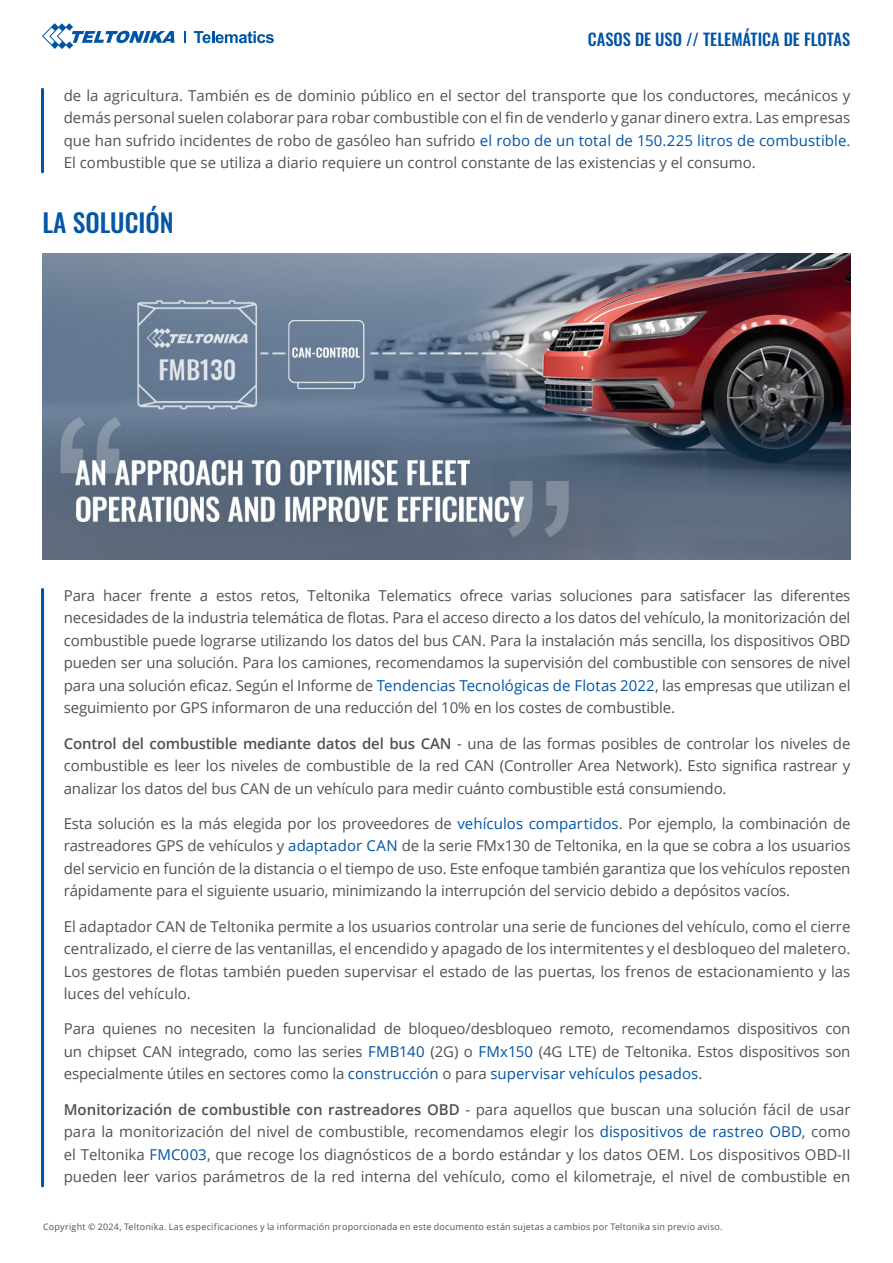
<style>
.page{position:relative;width:893px;height:1263px;background:#fff}
.page>*{position:absolute;margin:0;border:0;box-sizing:border-box;transform-origin:0 0}
.t1{font:500 25.5px "Oswald";color:#0556a5}
.t2{font:500 16.5px "Oswald";color:#0054a6}
.t3{font:15px/22.5px "Open Sans";color:#515153;text-align:justify}
.t4{font:9px "Open Sans";letter-spacing:.025em;color:#515153}
.s1{color:#0054a6}
.s2{font-weight:600}
</style>
<div class="page">
<svg style="left:184px;top:31px;width:1px;height:12px"></svg>
<svg style="left:42px;top:23px;width:132px;height:26px"></svg>
<svg style="left:194px;top:31px;width:80px;height:12px"></svg>
<hr style="left:41px;top:589px;width:3px;height:597px;background:#0054a6">
<img style="left:43px;top:254px;width:808px;height:306px">
<hr style="left:41px;top:89px;width:3px;height:83px;background:#0054a6">
<p class="t2" style="left:588px;top:30px;width:264px">CASOS DE USO // TELEMÁTICA DE FLOTAS</p>
<p class="t3" style="left:64px;top:84px;width:788px">de la agricultura. También es de dominio público en el sector del transporte que los conductores, mecánicos y demás personal suelen colaborar para robar combustible con el fin de venderlo y ganar dinero extra. Las empresas que han sufrido incidentes de robo de gasóleo han sufrido <span class="s1">el robo de un total de 150.225 litros de combustible</span>.<br>El combustible que se utiliza a diario requiere un control constante de las existencias y el consumo.</p>
<h1 class="t1" style="left:43px;top:210px;width:133px">LA SOLUCIÓN</h1>
<p class="t3" style="left:64px;top:584px;width:788px">Para hacer frente a estos retos, Teltonika Telematics ofrece varias soluciones para satisfacer las diferentes necesidades de la industria telemática de flotas. Para el acceso directo a los datos del vehículo, la monitorización del combustible puede lograrse utilizando los datos del bus CAN. Para la instalación más sencilla, los dispositivos OBD pueden ser una solución. Para los camiones, recomendamos la supervisión del combustible con sensores de nivel para una solución eficaz. Según el Informe de <span class="s1">Tendencias Tecnológicas de Flotas 2022</span>, las empresas que utilizan el seguimiento por GPS informaron de una reducción del 10% en los costes de combustible.</p>
<p class="t3" style="left:64px;top:732px;width:788px"><span class="s2">Control del combustible mediante datos del bus CAN</span> - una de las formas posibles de controlar los niveles de combustible es leer los niveles de combustible de la red CAN (Controller Area Network). Esto significa rastrear y analizar los datos del bus CAN de un vehículo para medir cuánto combustible está consumiendo.</p>
<p class="t3" style="left:64px;top:812px;width:788px">Esta solución es la más elegida por los proveedores de <span class="s1">vehículos compartidos</span>. Por ejemplo, la combinación de rastreadores GPS de vehículos y <span class="s1">adaptador CAN</span> de la serie FMx130 de Teltonika, en la que se cobra a los usuarios del servicio en función de la distancia o el tiempo de uso. Este enfoque también garantiza que los vehículos reposten rápidamente para el siguiente usuario, minimizando la interrupción del servicio debido a depósitos vacíos.</p>
<p class="t3" style="left:64px;top:915px;width:788px">El adaptador CAN de Teltonika permite a los usuarios controlar una serie de funciones del vehículo, como el cierre centralizado, el cierre de las ventanillas, el encendido y apagado de los intermitentes y el desbloqueo del maletero.<br>Los gestores de flotas también pueden supervisar el estado de las puertas, los frenos de estacionamiento y las luces del vehículo.</p>
<p class="t3" style="left:64px;top:1017px;width:788px">Para quienes no necesiten la funcionalidad de bloqueo/desbloqueo remoto, recomendamos dispositivos con un chipset CAN integrado, como las series <span class="s1">FMB140</span> (2G) o <span class="s1">FMx150</span> (4G LTE) de Teltonika. Estos dispositivos son especialmente útiles en sectores como la <span class="s1">construcción</span> o para <span class="s1">supervisar vehículos pesados</span>.</p>
<p class="t3" style="left:64px;top:1098px;width:788px"><span class="s2">Monitorización de combustible con rastreadores OBD</span> - para aquellos que buscan una solución fácil de usar para la monitorización del nivel de combustible, recomendamos elegir los <span class="s1">dispositivos de rastreo OBD</span>, como el Teltonika <span class="s1">FMC003</span>, que recoge los diagnósticos de a bordo estándar y los datos OEM. Los dispositivos OBD-II pueden leer varios parámetros de la red interna del vehículo, como el kilometraje, el nivel de combustible en</p>
<p class="t4" style="left:43px;top:1221px;width:681px">Copyright © 2024, Teltonika. Las especificaciones y la información proporcionada en este documento están sujetas a cambios por Teltonika sin previo aviso.</p>
</div>
